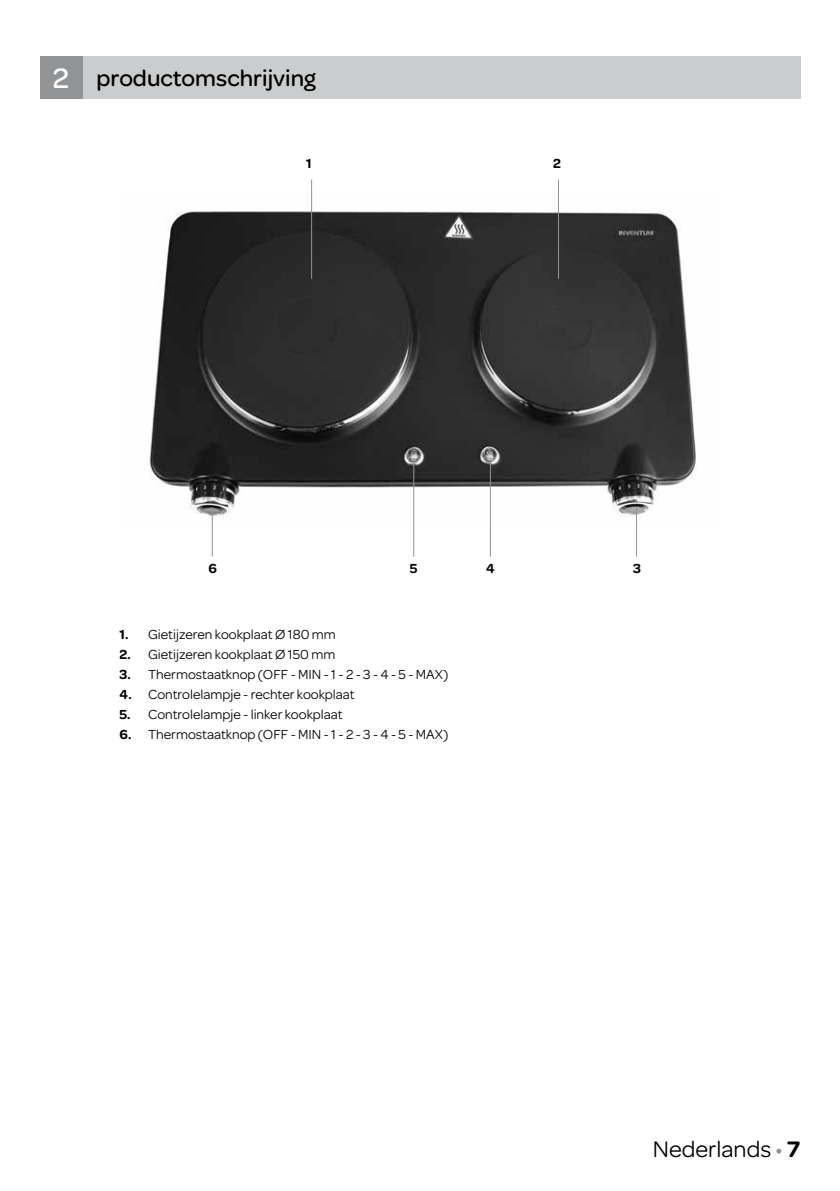
<style>
.page{position:relative;width:840px;height:1191px;background:#fff}
.page>*{position:absolute;margin:0;border:0;box-sizing:border-box;transform-origin:0 0}
.t1{font:500 24px "Omnes";color:#000}
.t2{font:24px "Omnes";color:#000}
.t3{font:14px "Omnes";color:#000}
.t4{font:600 14px "Omnes";color:#000}
.s1{font-size:30px;color:#fff}
.s2{font-weight:600}
.s3{color:#929395}
</style>
<div class="page">
<img style="left:149px;top:197px;width:548px;height:328px">
<div style="left:68px;top:57px;width:731px;height:42px;background:#cacccd"></div>
<div style="left:40px;top:57px;width:42px;height:42px;background:#929395"></div>
<hr style="left:311px;top:180px;width:1px;height:99px;background:#929395">
<hr style="left:557px;top:180px;width:1px;height:99px;background:#929395">
<hr style="left:413px;top:457px;width:1px;height:100px;background:#929395">
<hr style="left:635px;top:507px;width:1px;height:50px;background:#929395">
<hr style="left:489px;top:457px;width:1px;height:100px;background:#929395">
<hr style="left:212px;top:507px;width:1px;height:50px;background:#929395">
<h1 class="t1" style="left:53px;top:62px;width:264px"><span class="s1">2</span> productomschrijving</h1>
<p class="t4" style="left:306px;top:153px;width:7px">1</p>
<p class="t4" style="left:553px;top:153px;width:9px">2</p>
<p class="t4" style="left:208px;top:558px;width:10px">6</p>
<p class="t4" style="left:409px;top:558px;width:9px">5</p>
<p class="t4" style="left:486px;top:558px;width:10px">4</p>
<p class="t4" style="left:632px;top:558px;width:9px">3</p>
<p class="t3" style="left:120px;top:625px;width:218px"><span class="s2">1.</span> Gietijzeren kookplaat Ø 180 mm</p>
<p class="t3" style="left:120px;top:645px;width:217px"><span class="s2">2.</span> Gietijzeren kookplaat Ø 150 mm</p>
<p class="t3" style="left:120px;top:665px;width:330px"><span class="s2">3.</span> Thermostaatknop (OFF - MIN - 1 - 2 - 3 - 4 - 5 - MAX)</p>
<p class="t3" style="left:120px;top:685px;width:236px"><span class="s2">4.</span> Controlelampje - rechter kookplaat</p>
<p class="t3" style="left:120px;top:705px;width:224px"><span class="s2">5.</span> Controlelampje - linker kookplaat</p>
<p class="t3" style="left:120px;top:725px;width:330px"><span class="s2">6.</span> Thermostaatknop (OFF - MIN - 1 - 2 - 3 - 4 - 5 - MAX)</p>
<h1 class="t2" style="left:652px;top:1132px;width:149px">Nederlands <span class="s3">•</span> <span class="s2">7</span></h1>
</div>
